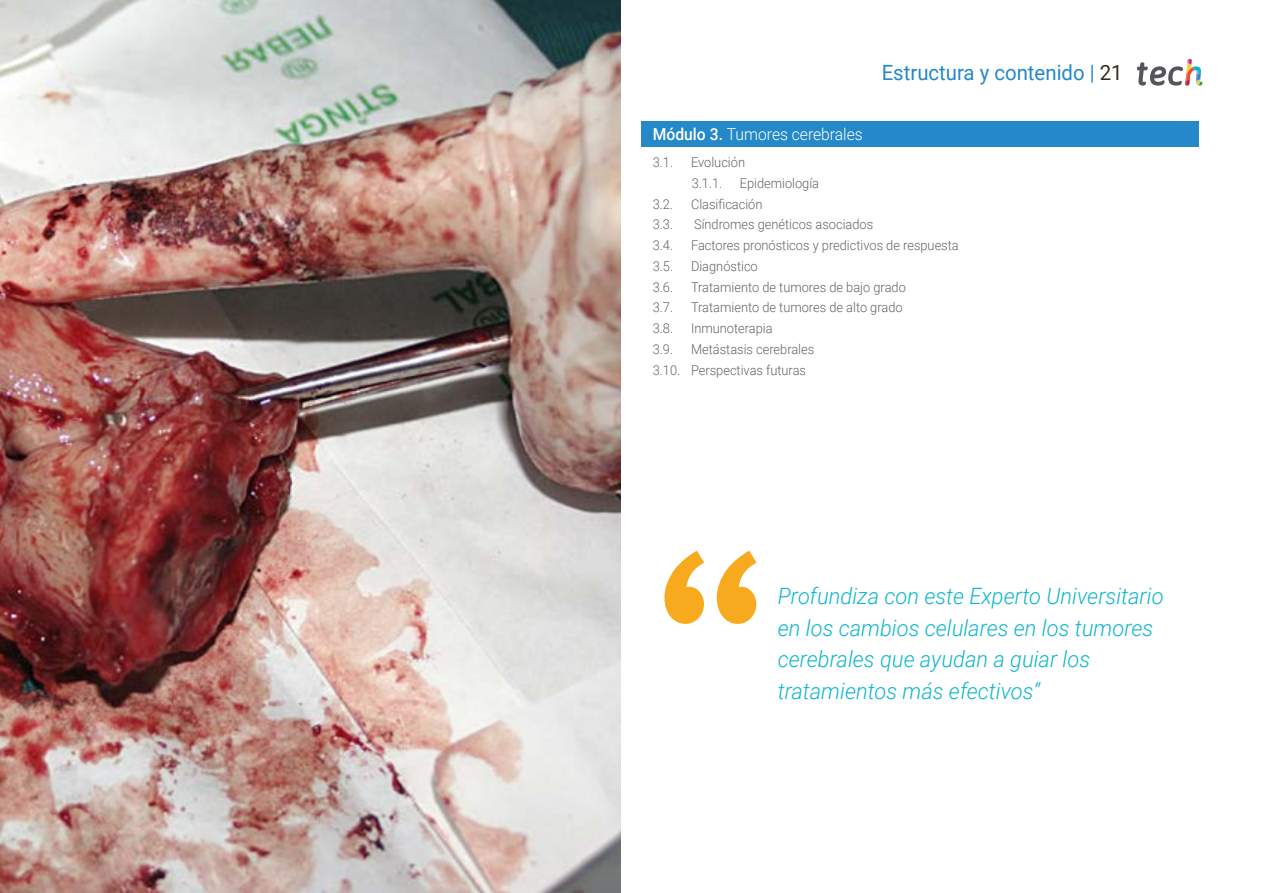
<style>
.page{position:relative;width:1263px;height:893px;background:#fff}
.page>*{position:absolute;margin:0;border:0;box-sizing:border-box;transform-origin:0 0}
.t1{font:italic 300 22.5px/31.5px "Roboto";color:#0fb6cf}
.t2{font:21px "Roboto";color:#2488c9}
.t3{font:300 16.5px "Roboto";color:#fff;scale:.95 1}
.t4{font:300 13.5px/20.7px "Roboto";color:#61646a;scale:.95 1}
.s1{font-weight:500}
.s2{color:#312e20}
</style>
<div class="page">
<div style="left:642px;top:121px;width:557px;height:25px;background:#2488c9"></div>
<svg style="left:1137px;top:59px;width:65px;height:27px"></svg>
<img style="left:0;top:0;width:621px;height:893px">
<svg style="left:664px;top:551px;width:92px;height:73px"></svg>
<p class="t3" style="left:653px;top:123px;width:223px"><span class="s1">Módulo 3.</span> Tumores cerebrales</p>
<p class="t4" style="left:653px;top:151px;width:23px">3.1.</p>
<p class="t4" style="left:691px;top:151px;width:58px">Evolución<br>3.1.1.</p>
<p class="t4" style="left:740px;top:172px;width:85px">Epidemiología</p>
<h2 class="t2" style="left:882px;top:57px;width:242px">Estructura y contenido | <span class="s2">21</span></h2>
<p class="t4" style="left:653px;top:193px;width:23px">3.2.</p>
<p class="t4" style="left:691px;top:193px;width:77px">Clasificación</p>
<p class="t4" style="left:653px;top:214px;width:23px">3.3.</p>
<p class="t4" style="left:694px;top:214px;width:190px">Síndromes genéticos asociados</p>
<p class="t4" style="left:653px;top:234px;width:23px">3.4.</p>
<p class="t4" style="left:691px;top:234px;width:283px">Factores pronósticos y predictivos de respuesta</p>
<p class="t4" style="left:653px;top:255px;width:23px">3.5.</p>
<p class="t4" style="left:691px;top:255px;width:72px">Diagnóstico</p>
<p class="t4" style="left:653px;top:276px;width:23px">3.6.</p>
<p class="t4" style="left:691px;top:276px;width:228px">Tratamiento de tumores de bajo grado</p>
<p class="t4" style="left:653px;top:297px;width:23px">3.7.</p>
<p class="t4" style="left:691px;top:297px;width:224px">Tratamiento de tumores de alto grado</p>
<p class="t4" style="left:653px;top:317px;width:23px">3.8.</p>
<p class="t4" style="left:691px;top:317px;width:87px">Inmunoterapia</p>
<p class="t4" style="left:653px;top:338px;width:23px">3.9.</p>
<p class="t4" style="left:653px;top:338px;width:172px;text-indent:38px">Metástasis cerebrales<br>3.10. Perspectivas futuras</p>
<h1 class="t1" style="left:778px;top:580px;width:387px">Profundiza con este Experto Universitario en los cambios celulares en los tumores cerebrales que ayudan a guiar los tratamientos más efectivos”</h1>
</div>
